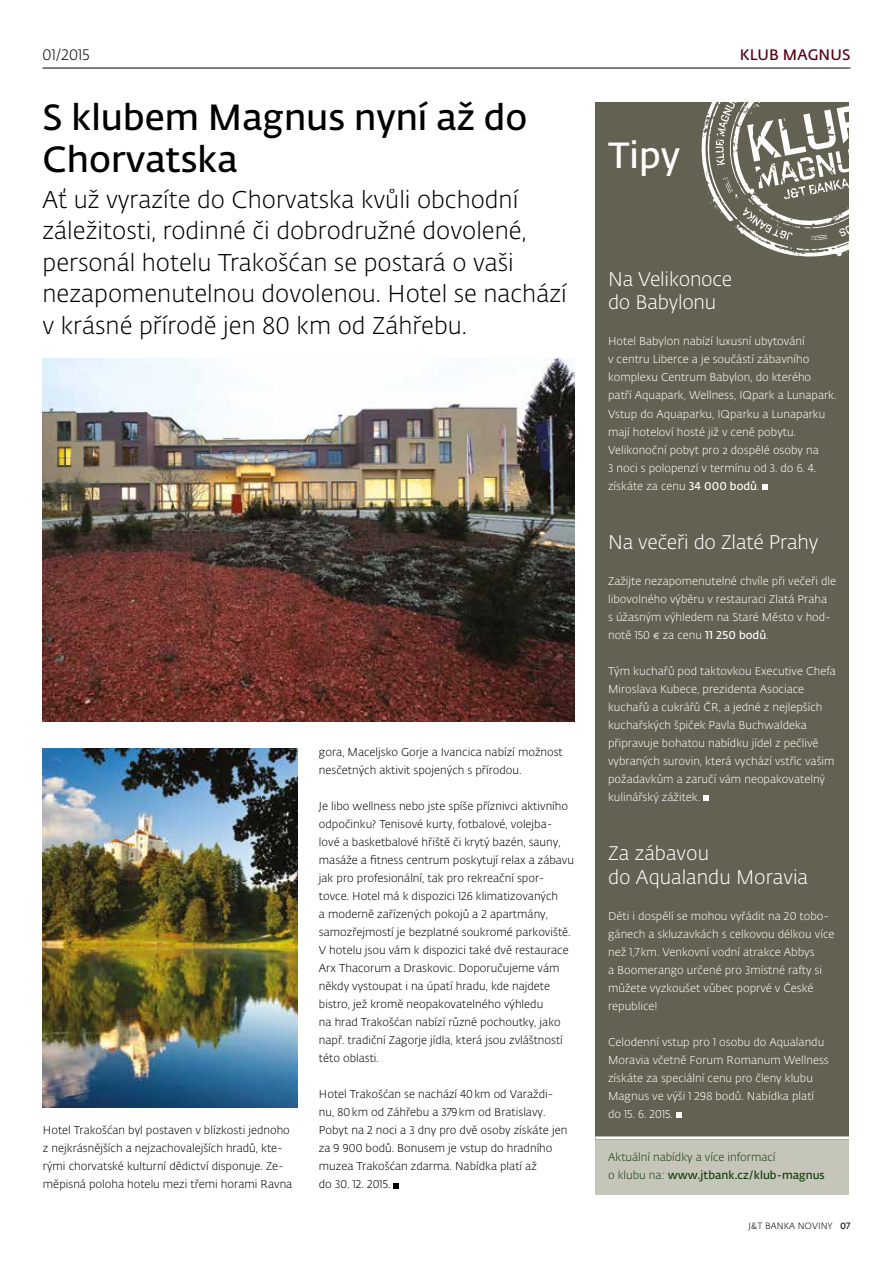
<style>
.page{position:relative;width:893px;height:1263px;background:#fff}
.page>*{position:absolute;margin:0;border:0;box-sizing:border-box;transform-origin:0 0}
.t1{font:600 36px/42px "Fedra Sans Alt Pro";color:#000}
.t2{font:600 36px "Fedra Sans Alt Pro";color:#fff}
.t3{font:300 24px/31.5px "Fedra Sans Alt Pro";color:#000}
.t4{font:300 19.5px/23.4px "Fedra Sans Alt Pro";letter-spacing:-.01em;color:#fff}
.t5{font:600 15px "Fedra Sans Alt Pro";letter-spacing:.01em;color:#510210}
.t6{font:300 15px "Fedra Sans Alt Pro";letter-spacing:.01em;color:#000}
.t7{font:300 11.25px/18px "Fedra Sans Alt Pro";color:#fff}
.t8{font:300 11.25px/18px "Fedra Sans Alt Pro";color:#000}
.t9{font:300 11.25px/18px "Fedra Sans Alt Pro";color:#123e0b}
.t10{font:300 9px "Fedra Sans Alt Pro";letter-spacing:.01em;color:#000}
.s1{font-weight:600}
</style>
<div class="page">
<div style="left:595px;top:1134px;width:254px;height:61px;background:#c6c5b9"></div>
<div style="left:595px;top:102px;width:254px;height:1038px;background:#636151"></div>
<svg style="left:763px;top:484px;width:5px;height:5px"></svg>
<svg style="left:703px;top:796px;width:5px;height:5px"></svg>
<svg style="left:676px;top:1113px;width:5px;height:5px"></svg>
<svg style="left:700px;top:67px;width:151px;height:190px"></svg>
<hr style="left:595px;top:1136px;width:255px;height:3px;background:#fff">
<svg style="left:393px;top:1183px;width:6px;height:5px"></svg>
<img style="left:43px;top:358px;width:531px;height:364px">
<img style="left:43px;top:748px;width:255px;height:359px">
<hr style="left:43px;top:68px;width:807px;height:1px;background:#000">
<h3 class="t6" style="left:43px;top:44px;width:48px">01/2015</h3>
<h1 class="t1" style="left:43px;top:95px;width:486px">S klubem Magnus nyní až do<br>Chorvatska</h1>
<h2 class="t3" style="left:43px;top:183px;width:526px">Ať už vyrazíte do Chorvatska kvůli obchodní záležitosti, rodinné či dobrodružné dovolené, personál hotelu Trakošćan se postará o vaši nezapomenutelnou dovolenou. Hotel se nachází v krásné přírodě jen 80 km od Záhřebu.</h2>
<p class="t8" style="left:43px;top:1121px;width:251px">Hotel Trakošćan byl postaven v blízkosti jednoho z nejkrásnějších a nejzachovalejších hradů, kte&shy;rými chorvatské kulturní dědictví disponuje. Ze&shy;měpisná poloha hotelu mezi třemi horami Ravna</p>
<p class="t8" style="left:319px;top:743px;width:245px">gora, Maceljsko Gorje a Ivancica nabízí možnost nesčetných aktivit spojených s přírodou.</p>
<p class="t8" style="left:319px;top:797px;width:257px">Je libo wellness nebo jste spíše příznivci aktivního odpočinku? Tenisové kurty, fotbalové, volejba&shy;lové a basketbalové hřiště či krytý bazén, sauny, masáže a fitness centrum poskytují relax a zábavu jak pro profesionální, tak pro rekreační spor&shy;tovce. Hotel má k dispozici 126 klimatizovaných<br>a moderně zařízených pokojů a 2 apartmány, samozřejmostí je bezplatné soukromé parkoviště.<br>V hotelu jsou vám k dispozici také dvě restaurace Arx Thacorum a Draskovic. Doporučujeme vám někdy vystoupat i na úpatí hradu, kde najdete bistro, jež kromě neopakovatelného výhledu<br>na hrad Trakošćan nabízí různé pochoutky, jako např. tradiční Zagorje jídla, která jsou zvláštností této oblasti.</p>
<p class="t8" style="left:319px;top:1085px;width:250px">Hotel Trakošćan se nachází 40km od Varaždi&shy;nu, 80km od Záhřebu a 379km od Bratislavy.<br>Pobyt na 2 noci a 3 dny pro dvě osoby získáte jen za 9 900 bodů. Bonusem je vstup do hradního muzea Trakošćan zdarma. Nabídka platí až<br>do 30. 12. 2015.</p>
<h1 class="t2" style="left:608px;top:130px;width:74px">Tipy</h1>
<h3 class="t5" style="left:740px;top:43px;width:112px">KLUB MAGNUS</h3>
<h3 class="t4" style="left:608px;top:267px;width:126px">Na Velikonoce do Babylonu</h3>
<p class="t7" style="left:608px;top:332px;width:230px">Hotel Babylon nabízí luxusní ubytování<br>v centru Liberce a je součástí zábavního komplexu Centrum Babylon, do kterého patří Aquapark, Wellness, IQpark a Lunapark.<br>Vstup do Aquaparku, IQparku a Lunaparku mají hoteloví hosté již v ceně pobytu.<br>Velikonoční pobyt pro 2 dospělé osoby na<br>3 noci s polopenzí v termínu od 3. do 6. 4. získáte za cenu <span class="s1">34 000 bodů</span>.</p>
<h3 class="t4" style="left:608px;top:530px;width:212px">Na večeři do Zlaté Prahy</h3>
<p class="t7" style="left:608px;top:572px;width:230px">Zažijte nezapomenutelné chvíle při večeři dle libovolného výběru v restauraci Zlatá Praha<br>s úžasným výhledem na Staré Město v hod&shy;notě 150 € za cenu <span class="s1">11 250 bodů</span>.</p>
<p class="t7" style="left:608px;top:662px;width:229px">Tým kuchařů pod taktovkou Executive Chefa Miroslava Kubece, prezidenta Asociace kuchařů a cukrářů ČR, a jedné z nejlepších kuchařských špiček Pavla Buchwaldeka připravuje bohatou nabídku jídel z pečlivě vybraných surovin, která vychází vstříc vašim požadavkům a zaručí vám neopakovatelný kulinářský zážitek.</p>
<h3 class="t4" style="left:608px;top:841px;width:202px">Za zábavou<br>do Aqualandu Moravia</h3>
<p class="t7" style="left:608px;top:907px;width:228px">Děti i dospělí se mohou vyřádit na 20 tobo&shy;gánech a skluzavkách s celkovou délkou více než 1,7km. Venkovní vodní atrakce Abbys<br>a Boomerango určené pro 3místné rafty si můžete vyzkoušet vůbec poprvé v České republice!</p>
<p class="t7" style="left:608px;top:1033px;width:222px">Celodenní vstup pro 1 osobu do Aqualandu Moravia včetně Forum Romanum Wellness získáte za speciální cenu pro členy klubu Magnus ve výši 1 298 bodů. Nabídka platí do 15. 6. 2015.</p>
<p class="t9" style="left:608px;top:1147px;width:218px">Aktuální nabídky a více informací<br>o klubu na: <span class="s1">www.jtbank.cz/klub-magnus</span></p>
<p class="t10" style="left:749px;top:1220px;width:103px">J&amp;T BANKA NOVINY <span class="s1">07</span></p>
</div>
